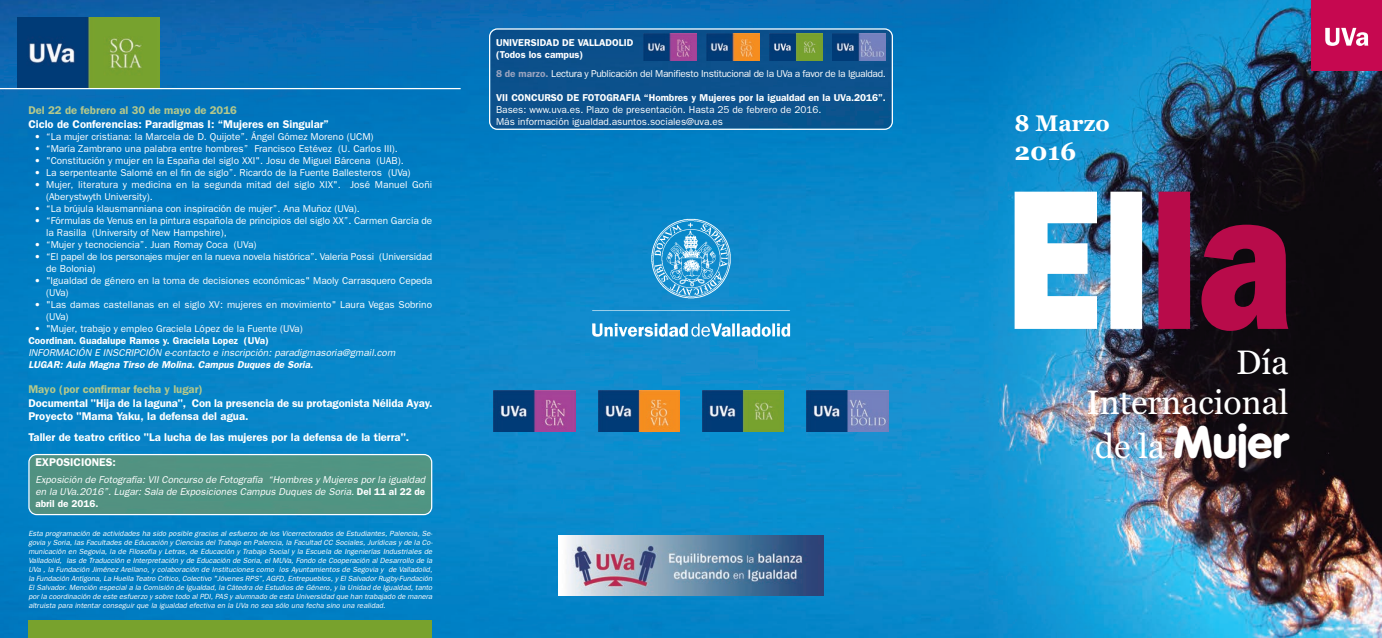
<style>
.page{position:relative;width:1382px;height:638px;background:#fff}
.page>*{position:absolute;margin:0;border:0;box-sizing:border-box;transform-origin:0 0}
.t1{font:900 45px "VAG Rounded Std";color:#fff}
.t2{font:33.75px/40.5px "Georgia";color:#fff;text-align:right}
.t3{font:700 25px "Georgia";color:#fff}
.t4{font:700 22.5px "Georgia";color:#fff}
.t5{font:600 11.25px/13.5px "Franklin Gothic";color:#fff}
.t6{font:600 11.25px "Franklin Gothic";color:#b4c88b}
.t7{font:10px/12px "Franklin Gothic";color:#fff}
.t8{font:italic 10px/12px "Franklin Gothic";letter-spacing:.005em;color:#fff;text-align:justify}
.t9{font:600 10px/12px "Franklin Gothic";color:#fff}
.t10{font:10px "Franklin Gothic";letter-spacing:-.025em;color:#fff}
.t11{font:italic 600 10px "Franklin Gothic";letter-spacing:.005em;color:#fff}
.t12{font:italic 7.5px/9px "Franklin Gothic";letter-spacing:.005em;color:#fff;text-align:justify}
.s1{font-weight:600;font-style:normal}
.s2{font-weight:600;color:#99a3bf}
.s3{font-family:"Georgia";font-weight:400;font-size:33.75px}
</style>
<div class="page">
<img style="left:0;top:0;width:1382px;height:638px">
<svg style="left:1158px;top:192px;width:130px;height:139px;background:#780c36"></svg>
<svg style="left:1015px;top:192px;width:127px;height:137px"></svg>
<div style="left:1311px;top:0;width:71px;height:71px;background:#c60850"></div>
<svg style="left:1325px;top:28px;width:43px;height:18px"></svg>
<img style="left:494px;top:391px;width:81px;height:41px">
<img style="left:598px;top:391px;width:82px;height:40px">
<img style="left:702px;top:391px;width:82px;height:41px">
<img style="left:807px;top:390px;width:81px;height:41px">
<img style="left:18px;top:18px;width:141px;height:70px">
<div style="left:28px;top:620px;width:404px;height:18px;background:#78a22d"></div>
<hr style="left:0;top:88px;width:461px;height:1px;background:#fff">
<div style="left:28px;top:454px;width:404px;height:61px;background:#529382"></div>
<img style="left:558px;top:535px;width:266px;height:61px">
<img style="left:592px;top:218px;width:198px;height:118px">
<svg style="left:489px;top:28px;width:404px;height:102px;background:#165890"></svg>
<img style="left:643px;top:34px;width:53px;height:26px">
<img style="left:706px;top:34px;width:53px;height:26px">
<img style="left:770px;top:34px;width:53px;height:26px">
<img style="left:833px;top:34px;width:53px;height:26px">
<p class="t6" style="left:28px;top:104px;width:210px">Del 22 de febrero al 30 de mayo de 2016</p>
<p class="t5" style="left:28px;top:117px;width:302px">Ciclo de Conferencias: Paradigmas I: “Mujeres en Singular”</p>
<p class="t7" style="left:34px;top:131px;width:341px">• “La mujer cristiana: la Marcela de D. Quijote”. Ángel Gómez Moreno (UCM)</p>
<p class="t7" style="left:34px;top:143px;width:365px">• “María Zambrano una palabra entre hombres” Francisco Estévez (U. Carlos III).</p>
<p class="t7" style="left:34px;top:155px;width:371px">• "Constitución y mujer en la España del siglo XXI". Josu de Miguel Bárcena (UAB).</p>
<p class="t7" style="left:34px;top:167px;width:378px">• La serpenteante Salomé en el fin de siglo”. Ricardo de la Fuente Ballesteros (UVa)</p>
<p class="t7" style="left:46px;top:179px;width:388px;text-indent:-12px">• Mujer, literatura y medicina en la segunda mitad del siglo XIX". José Manuel Goñi (Aberystwyth University).</p>
<p class="t7" style="left:34px;top:203px;width:327px">• “La brújula klausmanniana con inspiración de mujer”. Ana Muñoz (UVa).</p>
<p class="t7" style="left:46px;top:215px;width:388px;text-indent:-12px">• “Fórmulas de Venus en la pintura española de principios del siglo XX”. Carmen García de la Rasilla (University of New Hampshire),</p>
<p class="t7" style="left:34px;top:239px;width:224px">• “Mujer y tecnociencia”. Juan Romay Coca (UVa)</p>
<p class="t7" style="left:46px;top:251px;width:388px;text-indent:-12px">• “El papel de los personajes mujer en la nueva novela histórica”. Valeria Possi (Universidad de Bolonia)</p>
<p class="t7" style="left:46px;top:275px;width:388px;text-indent:-12px">• "Igualdad de género en la toma de decisiones económicas" Maoly Carrasquero Cepeda (UVa)</p>
<p class="t7" style="left:46px;top:299px;width:388px;text-indent:-12px">• "Las damas castellanas en el siglo XV: mujeres en movimiento" Laura Vegas Sobrino (UVa)</p>
<p class="t7" style="left:34px;top:323px;width:270px">• "Mujer, trabajo y empleo Graciela López de la Fuente (UVa)</p>
<p class="t9" style="left:28px;top:335px;width:242px">Coordinan. Guadalupe Ramos y. Graciela Lopez (UVa)</p>
<p class="t8" style="left:28px;top:347px;width:368px">INFORMACIÓN E INSCRIPCIÓN e-contacto e inscripción: paradigmasoria@gmail.com</p>
<p class="t11" style="left:28px;top:359px;width:286px">LUGAR: Aula Magna Tirso de Molina. Campus Duques de Soria.</p>
<p class="t6" style="left:28px;top:383px;width:176px">Mayo (por confirmar fecha y lugar)</p>
<p class="t5" style="left:28px;top:396px;width:406px">Documental "Hija de la laguna", Con la presencia de su protagonista Nélida Ayay.<br>Proyecto "Mama Yaku, la defensa del agua.</p>
<p class="t5" style="left:28px;top:430px;width:382px">Taller de teatro crítico "La lucha de las mujeres por la defensa de la tierra".</p>
<p class="t5" style="left:35px;top:456px;width:82px">EXPOSICIONES:</p>
<p class="t8" style="left:35px;top:474px;width:391px">Exposición de Fotografía: VII Concurso de Fotografía “Hombres y Mujeres por la igualdad en la UVa.2016”. Lugar: Sala de Exposiciones Campus Duques de Soria. <span class="s1">Del 11 al 22 de abril de 2016.</span></p>
<p class="t12" style="left:28px;top:529px;width:406px">Esta programación de actividades ha sido posible gracias al esfuerzo de los Vicerrectorados de Estudiantes, Palencia, Se&shy;govia y Soria, las Facultades de Educación y Ciencias del Trabajo en Palencia, la Facultad CC Sociales, Jurídicas y de la Co&shy;municación en Segovia, la de Filosofía y Letras, de Educación y Trabajo Social y la Escuela de Ingenierías Industriales de Valladolid, las de Traducción e Interpretación y de Educación de Soria, el MUVa, Fondo de Cooperación al Desarrollo de la UVa , la Fundación Jiménez Arellano, y colaboración de Instituciones como los Ayuntamientos de Segovia y de Valladolid, la Fundación Antígona, La Huella Teatro Crítico, Colectivo "Jóvenes RPS”, AGFD, Entrepueblos, y El Salvador Rugby-Fundación El Salvador. Mención especial a la Comisión de Igualdad, la Cátedra de Estudios de Género, y la Unidad de Igualdad, tanto por la coordinación de este esfuerzo y sobre todo al PDI, PAS y alumnado de esta Universidad que han trabajado de manera altruista para intentar conseguir que la igualdad efectiva en la UVa no sea sólo una fecha sino una realidad.</p>
<p class="t9" style="left:496px;top:37px;width:139px">UNIVERSIDAD DE VALLADOLID (Todos los campus)</p>
<p class="t10" style="left:496px;top:67px;width:391px"><span class="s2">8 de marzo.</span> Lectura y Publicación del Manifiesto Institucional de la UVa a favor de la Igualdad.</p>
<p class="t9" style="left:496px;top:91px;width:391px">VII CONCURSO DE FOTOGRAFIA “Hombres y Mujeres por la igualdad en la UVa.2016”.</p>
<p class="t7" style="left:496px;top:103px;width:327px">Bases: www.uva.es. Plazo de presentación. Hasta 25 de febrero de 2016.<br>Más información igualdad.asuntos.sociales@uva.es</p>
<h3 class="t4" style="left:1015px;top:110px;width:97px">8 Marzo</h3>
<h3 class="t3" style="left:1015px;top:136px;width:63px">2016</h3>
<h2 class="t2" style="left:1086px;top:341px;width:203px">Día<br>Internacional</h2>
<h1 class="t1" style="left:1095px;top:423px;width:195px"><span class="s3">de la</span> Mujer</h1>
</div>
